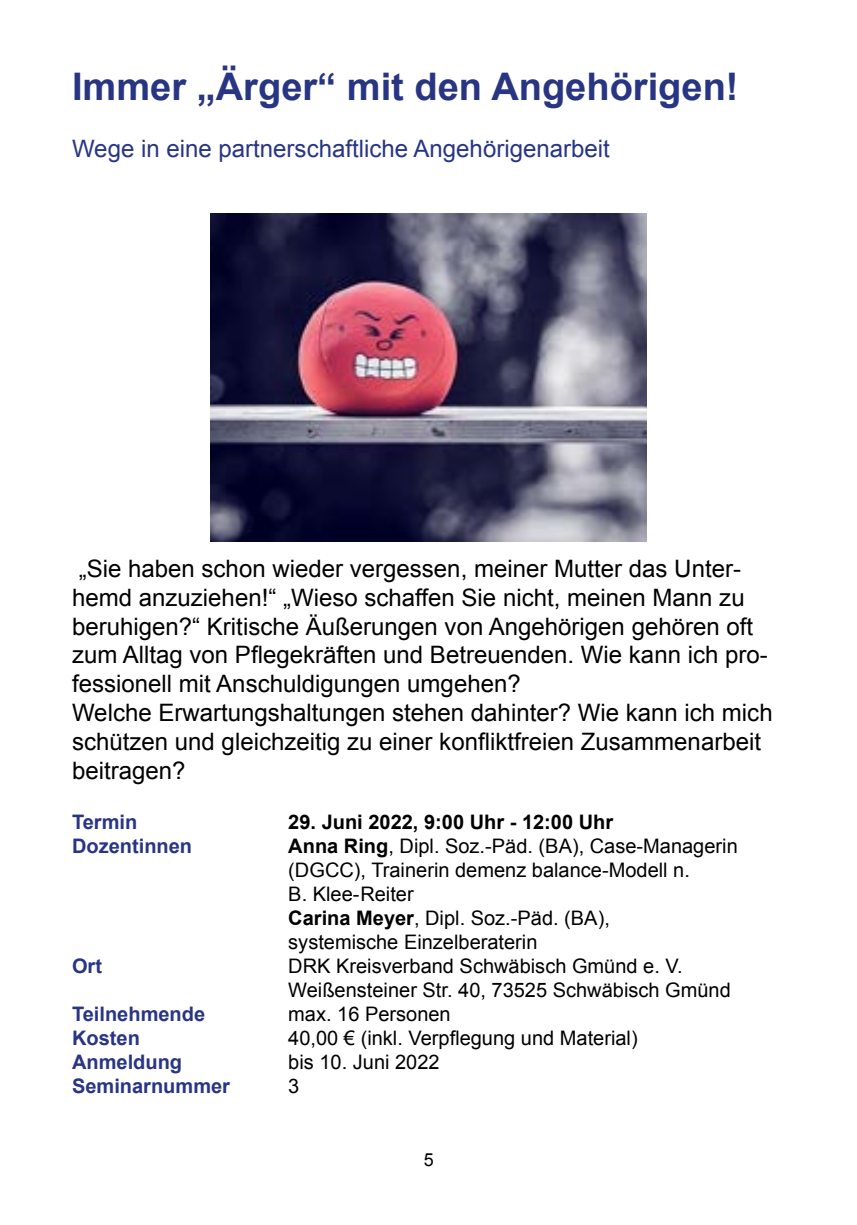
<style>
.page{position:relative;width:857px;height:1225px;background:#fff}
.page>*{position:absolute;margin:0;border:0;box-sizing:border-box;transform-origin:0 0}
.t1{font:700 38px "Arial";color:#283583}
.t2{font:24px/28.8px "Arial";color:#000}
.t3{font:24px "Arial";color:#283583}
.t4{font:20px/24px "Arial";color:#000}
.t5{font:700 20px "Arial";color:#283583}
.t6{font:700 20px "Arial";color:#000}
.t7{font:18px "Arial";color:#000}
.s1{font-weight:700}
</style>
<div class="page">
<img style="left:211px;top:213px;width:434px;height:329px">
<h1 class="t1" style="left:72px;top:61px;width:667px">Immer „Ärger“ mit den Angehörigen!</h1>
<p class="t3" style="left:72px;top:133px;width:539px">Wege in eine partnerschaftliche Angehörigenarbeit</p>
<p class="t2" style="left:72px;top:554px;width:701px">„Sie haben schon wieder vergessen, meiner Mutter das Unter&shy;hemd anzuziehen!“ „Wieso schaffen Sie nicht, meinen Mann zu beruhigen?“ Kritische Äußerungen von Angehörigen gehören oft zum Alltag von Pflegekräften und Betreuenden. Wie kann ich pro&shy;fessionell mit Anschuldigungen umgehen?<br>Welche Erwartungshaltungen stehen dahinter? Wie kann ich mich schützen und gleichzeitig zu einer konfliktfreien Zusammenarbeit beitragen?</p>
<p class="t5" style="left:72px;top:809px;width:67px">Termin</p>
<p class="t6" style="left:288px;top:809px;width:326px">29. Juni 2022, 9:00 Uhr - 12:00 Uhr</p>
<p class="t5" style="left:72px;top:833px;width:121px">Dozentinnen</p>
<p class="t4" style="left:288px;top:834px;width:450px"><span class="s1">Anna Ring</span>, Dipl. Soz.-Päd. (BA), Case-Managerin (DGCC), Trainerin demenz balance-Modell n.<br>B. Klee-Reiter<br><span class="s1">Carina Meyer</span>, Dipl. Soz.-Päd. (BA),<br>systemische Einzelberaterin</p>
<p class="t5" style="left:72px;top:953px;width:31px">Ort</p>
<p class="t4" style="left:288px;top:954px;width:444px">DRK Kreisverband Schwäbisch Gmünd e. V.<br>Weißensteiner Str. 40, 73525 Schwäbisch Gmünd</p>
<p class="t5" style="left:72px;top:1001px;width:134px">Teilnehmende</p>
<p class="t4" style="left:288px;top:1002px;width:164px">max. 16 Personen</p>
<p class="t5" style="left:72px;top:1025px;width:69px">Kosten</p>
<p class="t4" style="left:288px;top:1026px;width:351px">40,00 € (inkl. Verpflegung und Material)</p>
<p class="t5" style="left:72px;top:1049px;width:111px">Anmeldung</p>
<p class="t4" style="left:288px;top:1050px;width:153px">bis 10. Juni 2022</p>
<p class="t5" style="left:72px;top:1073px;width:159px">Seminarnummer</p>
<p class="t4" style="left:288px;top:1074px;width:13px">3</p>
<p class="t7" style="left:423px;top:1148px;width:12px">5</p>
</div>
